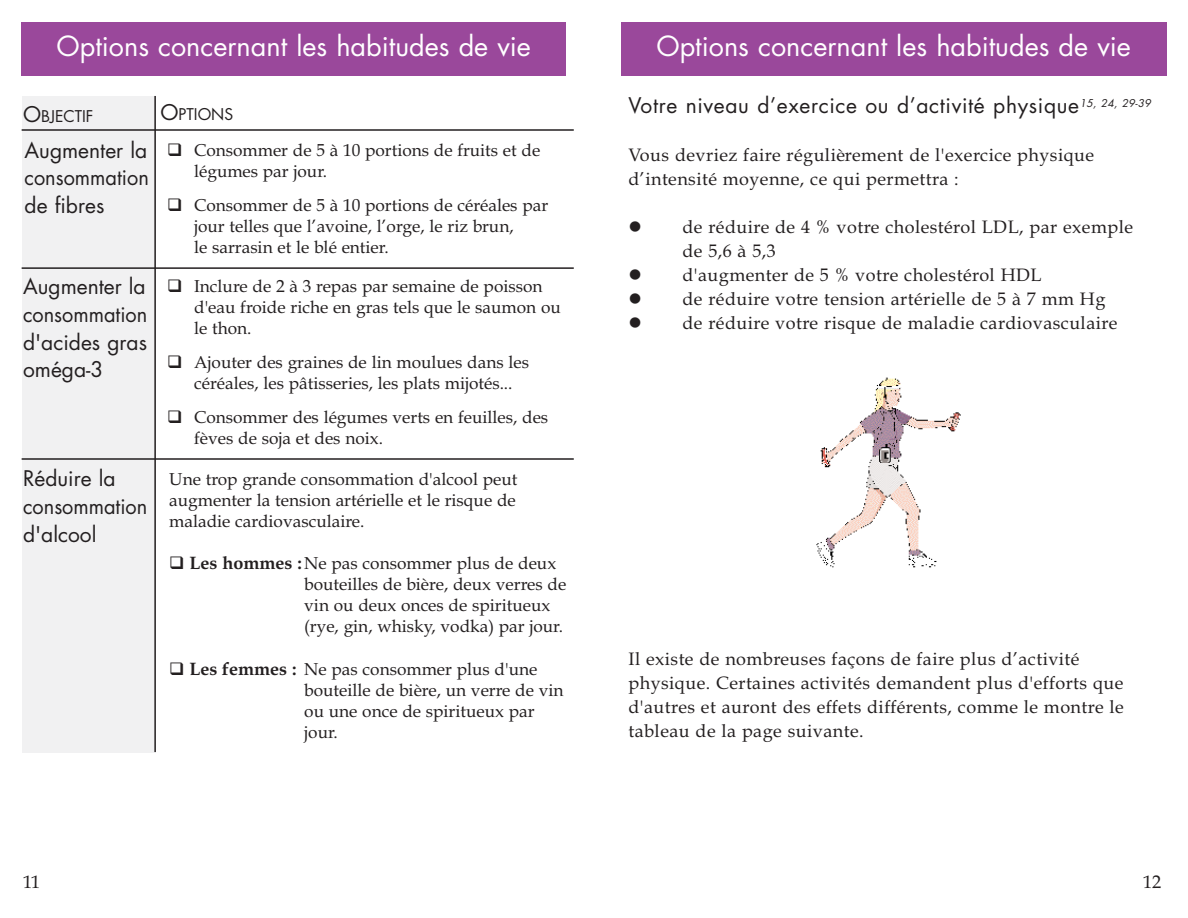
<style>
.page{position:relative;width:1188px;height:918px;background:#fff}
.page>*{position:absolute;margin:0;border:0;box-sizing:border-box;transform-origin:0 0}
.t1{font:27px "Futura";color:#fff}
.t2{font:21px/27.6px "Futura";color:#231f20;text-align:justify}
.t3{font:21px "Futura";letter-spacing:.03em;color:#231f20}
.t4{font:18px/24px "Book Antiqua";letter-spacing:.025em;color:#231f20}
.t5{font:17.25px/20.9px "Book Antiqua";color:#231f20}
.t6{font:15.75px "Futura";color:#231f20}
.s1{font-size:21px}
.s2{font-weight:700;font-size:18px}
</style>
<div class="page">
<div style="left:621px;top:22px;width:545px;height:54px;background:#9a489b"></div>
<img style="left:816px;top:377px;width:145px;height:191px">
<div style="left:22px;top:22px;width:544px;height:54px;background:#9a489b"></div>
<div style="left:22px;top:96px;width:134px;height:656px;background:#f1f1f2"></div>
<hr style="left:22px;top:129px;width:552px;height:2px;background:#231f20">
<hr style="left:22px;top:267px;width:552px;height:2px;background:#231f20">
<hr style="left:22px;top:458px;width:552px;height:2px;background:#231f20">
<hr style="left:154px;top:96px;width:2px;height:656px;background:#231f20">
<h1 class="t1" style="left:57px;top:34px;width:476px">Options concernant les habitudes de vie</h1>
<p class="t6" style="left:23px;top:109px;width:72px"><span class="s1">O</span>BJECTIF</p>
<p class="t6" style="left:160px;top:107px;width:74px"><span class="s1">O</span>PTIONS</p>
<p class="t5" style="left:194px;top:142px;width:348px">Consommer de 5 à 10 portions de fruits et de légumes par jour.</p>
<p class="t5" style="left:194px;top:197px;width:356px">Consommer de 5 à 10 portions de céréales par jour telles que l’avoine, l’orge, le riz brun,<br>le sarrasin et le blé entier.</p>
<p class="t2" style="left:25px;top:138px;width:126px">Augmenter la consommation de fibres</p>
<p class="t2" style="left:23px;top:275px;width:126px">Augmenter la consommation d'acides gras oméga-3</p>
<p class="t2" style="left:23px;top:467px;width:126px;text-align:left">Réduire la consommation d'alcool</p>
<p class="t5" style="left:194px;top:278px;width:368px">Inclure de 2 à 3 repas par semaine de poisson d'eau froide riche en gras tels que le saumon ou le thon.</p>
<p class="t5" style="left:194px;top:354px;width:337px">Ajouter des graines de lin moulues dans les céréales, les pâtisseries, les plats mijotés...</p>
<p class="t5" style="left:194px;top:409px;width:356px">Consommer des légumes verts en feuilles, des fèves de soja et des noix.</p>
<p class="t5" style="left:169px;top:471px;width:350px;text-align:justify">Une trop grande consommation d'alcool peut augmenter la tension artérielle et le risque de maladie cardiovasculaire.</p>
<p class="t5" style="left:304px;top:555px;width:264px;text-indent:-115px"><span class="s2">Les hommes :</span>Ne pas consommer plus de deux bouteilles de bière, deux verres de vin ou deux onces de spiritueux (rye, gin, whisky, vodka) par jour.</p>
<p class="t5" style="left:304px;top:660px;width:261px;text-indent:-115px"><span class="s2">Les femmes :</span> Ne pas consommer plus d'une bouteille de bière, un verre de vin ou une once de spiritueux par jour.</p>
<h1 class="t1" style="left:656px;top:34px;width:476px">Options concernant les habitudes de vie</h1>
<p class="t3" style="left:628px;top:96px;width:526px">Votre niveau d’exercice ou d’activité physique<sup>15,</sup> <sup>24,</sup> <sup>29-39</sup></p>
<p class="t4" style="left:628px;top:145px;width:467px">Vous devriez faire régulièrement de l'exercice physique d’intensité moyenne, ce qui permettra :</p>
<p class="t4" style="left:682px;top:217px;width:452px">de réduire de 4 % votre cholestérol LDL, par exemple de 5,6 à 5,3<br>d'augmenter de 5 % votre cholestérol HDL<br>de réduire votre tension artérielle de 5 à 7 mm Hg<br>de réduire votre risque de maladie cardiovasculaire</p>
<p class="t4" style="left:628px;top:649px;width:497px">Il existe de nombreuses façons de faire plus d’activité physique. Certaines activités demandent plus d'efforts que d'autres et auront des effets différents, comme le montre le tableau de la page suivante.</p>
<p class="t4" style="left:23px;top:872px;width:19px">11</p>
<p class="t4" style="left:1143px;top:872px;width:19px">12</p>
</div>
